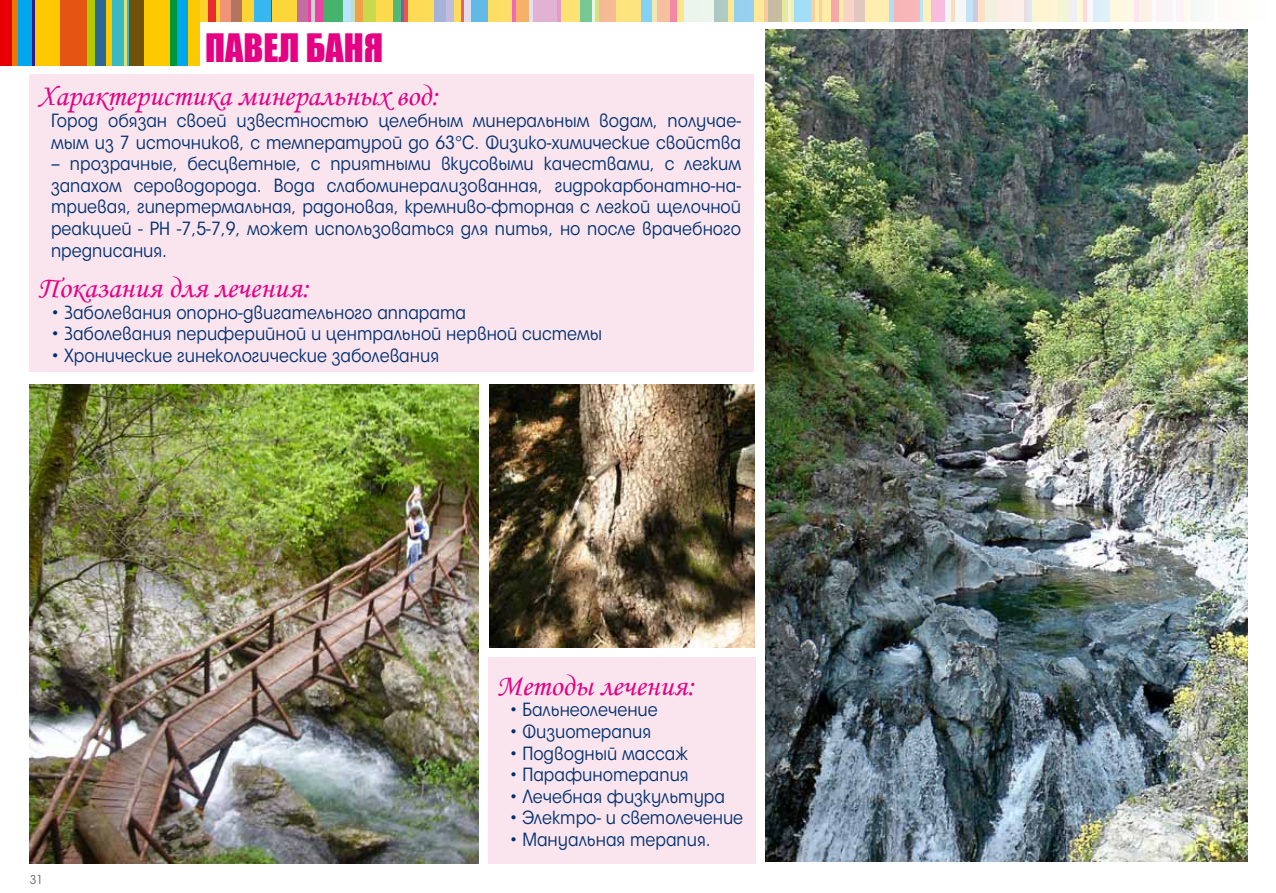
<style>
.page{position:relative;width:1276px;height:893px;background:#fff}
.page>*{position:absolute;margin:0;border:0;box-sizing:border-box;transform-origin:0 0}
.t1{font:36px "Impact";color:#e50083}
.t2{font:30px "Monotype Corsiva";color:#e50084}
.t3{font:18px/21.6px "SP Avant ML Semi Cond";color:#003070}
.t4{font:12px "SP Avant ML Semi Cond";color:#68676c}
</style>
<div class="page">
<svg style="left:0;top:0;width:1190px;height:21px;background:#ddd0b0"></svg>
<div style="left:30px;top:74px;width:724px;height:298px;background:#fae4ee"></div>
<div style="left:488px;top:657px;width:268px;height:206px;background:#fae4ee"></div>
<img style="left:489px;top:385px;width:266px;height:262px">
<img style="left:765px;top:30px;width:482px;height:832px">
<img style="left:30px;top:385px;width:448px;height:478px">
<div style="left:1px;top:0;width:199px;height:65px;background:#fdca00"></div>
<div style="left:1px;top:0;width:11px;height:65px;background:#e60005"></div>
<div style="left:18px;top:0;width:16px;height:65px;background:#00a6eb"></div>
<div style="left:60px;top:0;width:31px;height:65px;background:#e45513"></div>
<div style="left:92px;top:0;width:13px;height:65px;background:#2d6796"></div>
<div style="left:112px;top:0;width:19px;height:65px;background:#38b9c3"></div>
<div style="left:129px;top:0;width:15px;height:65px;background:#70510b"></div>
<hr style="left:124px;top:0;width:2px;height:65px;background:#dbe27c">
<div style="left:173px;top:0;width:15px;height:65px;background:#00a6eb"></div>
<hr style="left:32px;top:0;width:2px;height:65px;background:#2e1d86">
<div style="left:12px;top:0;width:6px;height:65px;background:#ee7900"></div>
<div style="left:170px;top:0;width:7px;height:65px;background:#009836"></div>
<div style="left:88px;top:0;width:7px;height:65px;background:#b1ca00"></div>
<h1 class="t1" style="left:205px;top:20px;width:179px">павел баня</h1>
<h2 class="t2" style="left:38px;top:78px;width:402px">Характеристика минеральных вод:</h2>
<p class="t3" style="left:51px;top:109px;width:691px">Город обязан своей известностью целебным минеральным водам, получае&shy;мым из 7 источников, с температурой до 63°С. Физико-химические свойства</p>
<p class="t3" style="left:51px;top:152px;width:691px;text-align:justify">– прозрачные, бесцветные, с приятными вкусовыми качествами, с легким запахом сероводорода. Вода слабоминерализованная, гидрокарбонатно-на&shy;триевая, гипертермальная, радоновая, кремниво-фторная с легкой щелочной реакцией - PH -7,5-7,9, может использоваться для питья, но после врачебного предписания.</p>
<h2 class="t2" style="left:38px;top:269px;width:273px">Показания для лечения:</h2>
<p class="t3" style="left:51px;top:300px;width:416px">• Заболевания опорно-двигательного аппарата</p>
<p class="t3" style="left:51px;top:322px;width:552px">• Заболевания периферийной и центральной нервной системы</p>
<p class="t3" style="left:51px;top:343px;width:389px">• Хронические гинекологические заболевания</p>
<p class="t4" style="left:30px;top:871px;width:15px">31</p>
<h2 class="t2" style="left:496px;top:667px;width:200px">Методы лечения:</h2>
<p class="t3" style="left:509px;top:698px;width:150px">• Бальнеолечение</p>
<p class="t3" style="left:509px;top:720px;width:143px">• Физиотерапия</p>
<p class="t3" style="left:509px;top:741px;width:180px">• Подводный массаж</p>
<p class="t3" style="left:509px;top:763px;width:181px">• Парафинотерапия</p>
<p class="t3" style="left:509px;top:785px;width:217px">• Лечебная физкультура</p>
<p class="t3" style="left:509px;top:806px;width:235px">• Электро- и светолечение</p>
<p class="t3" style="left:509px;top:828px;width:203px">• Мануальная терапия.</p>
</div>
